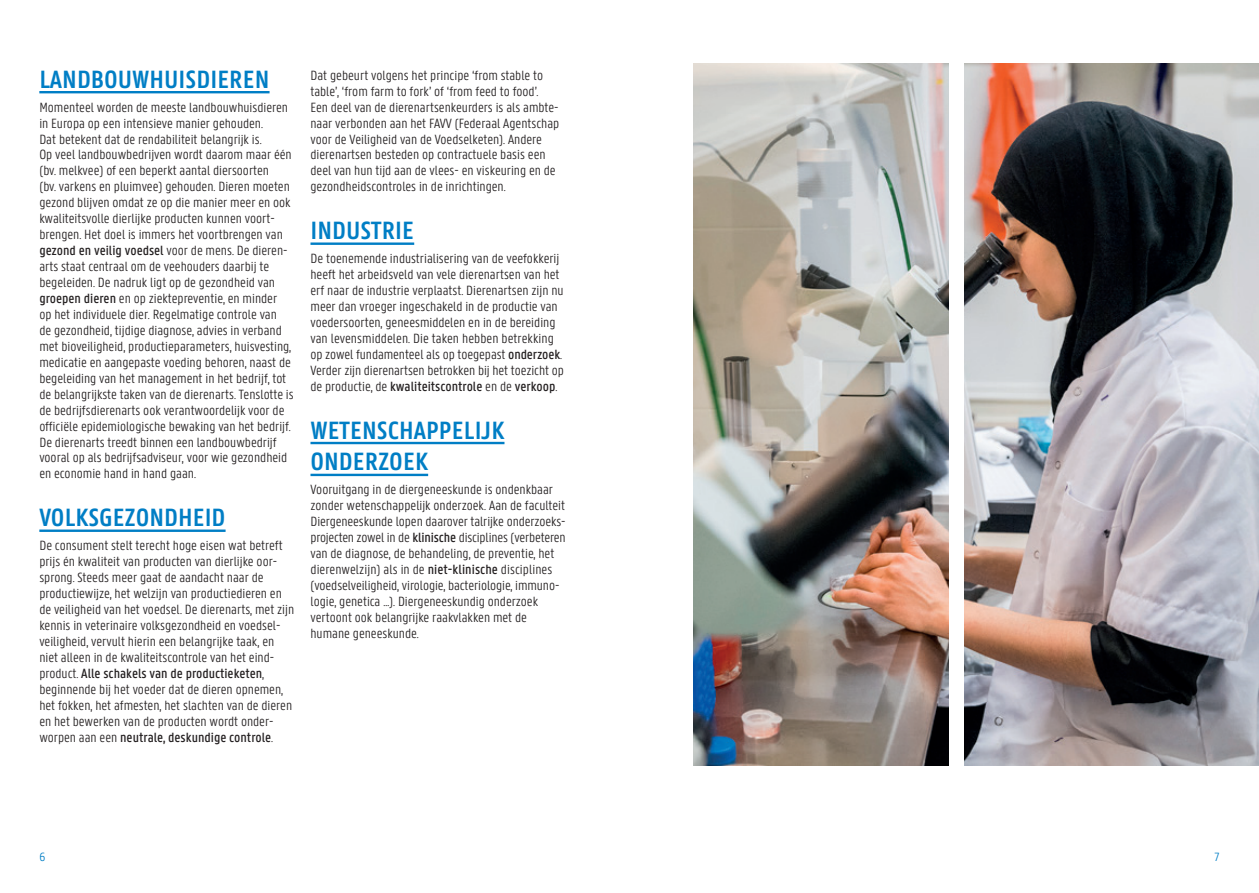
<style>
.page{position:relative;width:1259px;height:893px;background:#fff}
.page>*{position:absolute;margin:0;border:0;box-sizing:border-box;transform-origin:0 0}
.t1{font:600 26.7px/32px "U Gent Panno Text";color:#007ec5}
.t2{font:300 14.25px/15.9px "U Gent Panno Text";color:#231f20}
.t3{font:300 12.75px "U Gent Panno Text";color:#007ec5}
.s1{font-weight:500}
</style>
<div class="page">
<img style="left:964px;top:64px;width:295px;height:701px">
<img style="left:693px;top:64px;width:255px;height:701px">
<hr style="left:39px;top:91px;width:230px;height:2px;background:#007ec5">
<hr style="left:39px;top:529px;width:187px;height:3px;background:#007ec5">
<hr style="left:310px;top:242px;width:104px;height:3px;background:#007ec5">
<hr style="left:310px;top:442px;width:194px;height:2px;background:#007ec5">
<hr style="left:310px;top:474px;width:118px;height:2px;background:#007ec5">
<h1 class="t1" style="left:39px;top:63px;width:232px">LANDBOUWHUISDIEREN</h1>
<p class="t2" style="left:39px;top:99px;width:256px">Momenteel worden de meeste landbouwhuisdieren in Europa op een intensieve manier gehouden.<br>Dat betekent dat de rendabiliteit belangrijk is.<br>Op veel landbouwbedrijven wordt daarom maar één (bv. melkvee) of een beperkt aantal diersoorten<br>(bv. varkens en pluimvee) gehouden. Dieren moeten gezond blijven omdat ze op die manier meer en ook kwaliteitsvolle dierlijke producten kunnen voort&shy;brengen. Het doel is immers het voortbrengen van <span class="s1">gezond en veilig voedsel</span> voor de mens. De dieren&shy;arts staat centraal om de veehouders daarbij te begeleiden. De nadruk ligt op de gezondheid van <span class="s1">groepen dieren</span> en op ziektepreventie, en minder<br>op het individuele dier. Regelmatige controle van<br>de gezondheid, tijdige diagnose, advies in verband met bioveiligheid, productieparameters, huisvesting, medicatie en aangepaste voeding behoren, naast de begeleiding van het management in het bedrijf, tot de belangrijkste taken van de dierenarts. Tenslotte is de bedrijfsdierenarts ook verantwoordelijk voor de officiële epidemiologische bewaking van het bedrijf.<br>De dierenarts treedt binnen een landbouwbedrijf vooral op als bedrijfsadviseur, voor wie gezondheid en economie hand in hand gaan.</p>
<h1 class="t1" style="left:39px;top:501px;width:188px">VOLKSGEZONDHEID</h1>
<p class="t2" style="left:39px;top:537px;width:256px">De consument stelt terecht hoge eisen wat betreft prijs én kwaliteit van producten van dierlijke oor&shy;sprong. Steeds meer gaat de aandacht naar de productiewijze, het welzijn van productiedieren en de veiligheid van het voedsel. De dierenarts, met zijn kennis in veterinaire volksgezondheid en voedsel&shy;veiligheid, vervult hierin een belangrijke taak, en niet alleen in de kwaliteitscontrole van het eind&shy;product. <span class="s1">Alle schakels van de productieketen</span>, beginnende bij het voeder dat de dieren opnemen, het fokken, het afmesten, het slachten van de dieren en het bewerken van de producten wordt onder&shy;worpen aan een <span class="s1">neutrale, deskundige controle</span>.</p>
<p class="t2" style="left:310px;top:67px;width:250px">Dat gebeurt volgens het principe ‘from stable to table’, ‘from farm to fork’ of ‘from feed to food’.<br>Een deel van de dierenartsenkeurders is als ambte&shy;naar verbonden aan het FAVV (Federaal Agentschap voor de Veiligheid van de Voedselketen). Andere dierenartsen besteden op contractuele basis een deel van hun tijd aan de vlees- en viskeuring en de gezondheidscontroles in de inrichtingen.</p>
<h1 class="t1" style="left:310px;top:214px;width:105px">INDUSTRIE</h1>
<p class="t2" style="left:310px;top:250px;width:255px">De toenemende industrialisering van de veefokkerij heeft het arbeidsveld van vele dierenartsen van het erf naar de industrie verplaatst. Dierenartsen zijn nu meer dan vroeger ingeschakeld in de productie van voedersoorten, geneesmiddelen en in de bereiding van levensmiddelen. Die taken hebben betrekking op zowel fundamenteel als op toegepast <span class="s1">onderzoek</span>.<br>Verder zijn dierenartsen betrokken bij het toezicht op de productie, de <span class="s1">kwaliteitscontrole</span> en de <span class="s1">verkoop</span>.</p>
<h1 class="t1" style="left:310px;top:413px;width:195px">WETENSCHAPPELIJK<br>ONDERZOEK</h1>
<p class="t2" style="left:310px;top:482px;width:257px">Vooruitgang in de diergeneeskunde is ondenkbaar zonder wetenschappelijk onderzoek. Aan de faculteit Diergeneeskunde lopen daarover talrijke onderzoeks&shy;projecten zowel in de <span class="s1">klinische</span> disciplines (verbeteren van de diagnose, de behandeling, de preventie, het dierenwelzijn) als in de <span class="s1">niet-klinische</span> disciplines (voedselveiligheid, virologie, bacteriologie, immuno&shy;logie, genetica …). Diergeneeskundig onderzoek vertoont ook belangrijke raakvlakken met de humane geneeskunde.</p>
<p class="t3" style="left:39px;top:849px;width:7px">6</p>
<p class="t3" style="left:1214px;top:849px;width:7px">7</p>
</div>
